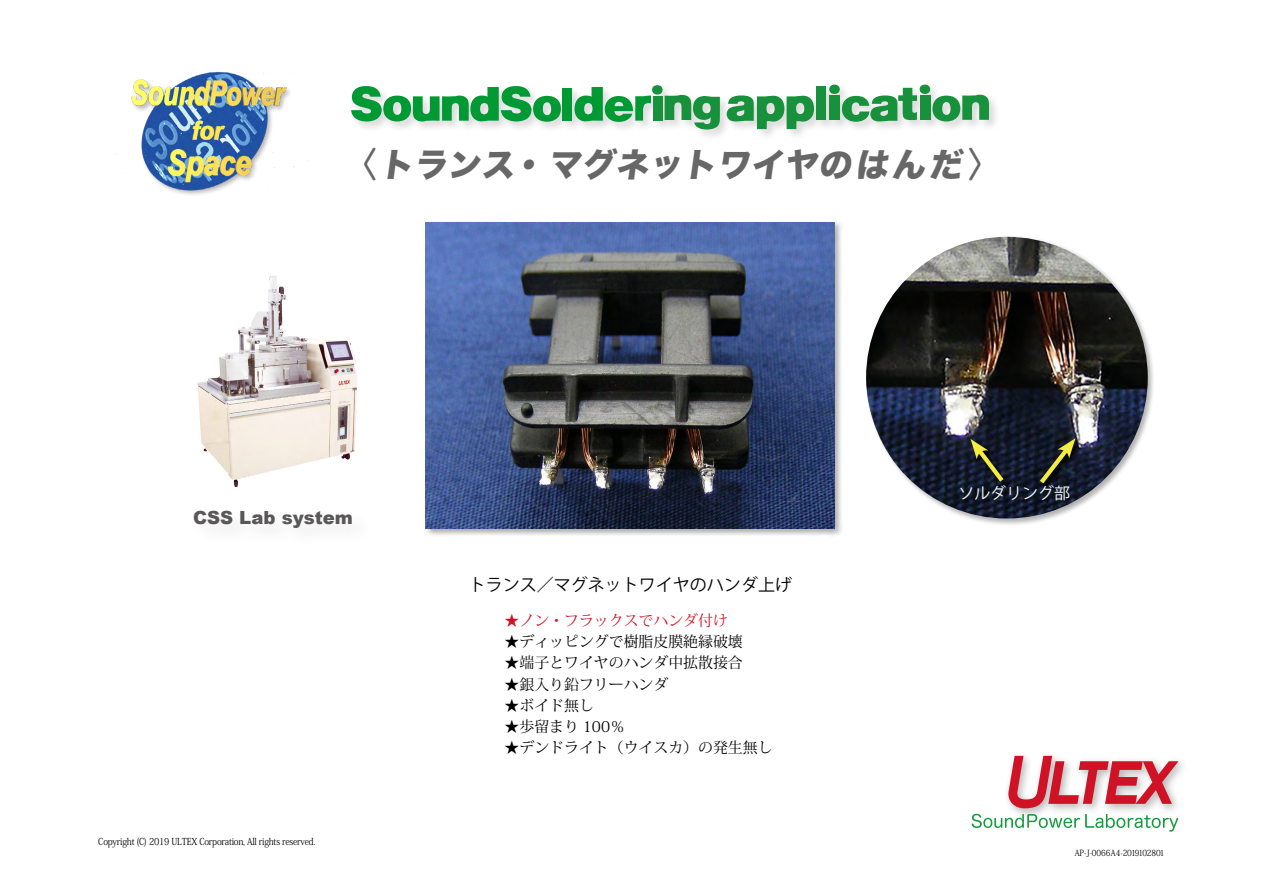
<style>
.page{position:relative;width:1263px;height:893px;background:#fff}
.page>*{position:absolute;margin:0;border:0;box-sizing:border-box;transform-origin:0 0}
.t1{font:33px "Hira Kaku Std W8";color:#666766}
.t2{font:900 18px "Arial";color:#595757}
.t3{font:16.95px "Koz Go Pr 6 N";color:#000}
.t4{font:15.9px "Koz Go Pr 6 N";color:#fff}
.t5{font:14.85px "Koz Min Std";color:#000}
.t6{font:14.85px "Koz Min Std";color:#cf1225}
.t7{font:9.6px "Koz Min Std";letter-spacing:-.025em;color:#000;scale:.9 1}
.t8{font:8.55px "Koz Min Std";letter-spacing:-.015em;color:#000;scale:.9 1}
.s1{font-family:"Hira Maru Pro N W4";font-size:34.05px}
</style>
<div class="page">
<div style="left:349px;top:82px;width:652px;height:59px;background:#000;opacity:.15"></div>
<svg style="left:351px;top:86px;width:210px;height:36px"></svg>
<div style="left:563px;top:88px;width:9px;height:33px;background:#093"></div>
<svg style="left:574px;top:87px;width:77px;height:35px"></svg>
<svg style="left:665px;top:95px;width:55px;height:34px"></svg>
<div style="left:653px;top:96px;width:9px;height:25px;background:#17913b"></div>
<div style="left:652px;top:85px;width:11px;height:10px;background:#17913b;border-radius:50%"></div>
<div style="left:816px;top:87px;width:10px;height:33px;background:#17913b"></div>
<div style="left:920px;top:96px;width:10px;height:24px;background:#17913b"></div>
<div style="left:920px;top:85px;width:10px;height:9px;background:#17913b;border-radius:50%"></div>
<div style="left:829px;top:96px;width:11px;height:24px;background:#17913b"></div>
<div style="left:829px;top:85px;width:11px;height:9px;background:#17913b;border-radius:50%"></div>
<svg style="left:842px;top:88px;width:75px;height:34px"></svg>
<svg style="left:727px;top:95px;width:87px;height:34px"></svg>
<svg style="left:932px;top:95px;width:57px;height:26px"></svg>
<svg style="left:972px;top:814px;width:206px;height:18px"></svg>
<div style="left:1003px;top:750px;width:186px;height:69px;background:#000;opacity:.3"></div>
<svg style="left:1008px;top:756px;width:170px;height:52px"></svg>
<div style="left:118px;top:70px;width:195px;height:127px;background:#000;opacity:.3"></div>
<img style="left:118px;top:71px;width:190px;height:119px">
<img style="left:198px;top:276px;width:159px;height:211px">
<div style="left:864px;top:235px;width:291px;height:291px;background:#000;opacity:.3"></div>
<img style="left:866px;top:237px;width:282px;height:281px;border-radius:141px">
<div style="left:424px;top:220px;width:419px;height:317px;background:#000;opacity:.3"></div>
<img style="left:426px;top:222px;width:409px;height:307px">
<svg style="left:1039px;top:437px;width:43px;height:54px"></svg>
<svg style="left:1036px;top:438px;width:39px;height:46px"></svg>
<svg style="left:969px;top:438px;width:41px;height:46px"></svg>
<svg style="left:970px;top:439px;width:38px;height:45px"></svg>
<div style="left:959px;top:484px;width:118px;height:24px;background:#000;opacity:.3"></div>
<h1 class="t1" style="left:343px;top:146px;width:660px"><span class="s1">〈</span>トランス・マグネットワイヤのはんだ<span class="s1">〉</span></h1>
<p class="t2" style="left:193px;top:505px;width:161px">CSS Lab system</p>
<p class="t7" style="left:98px;top:835px;width:243px">Copyright (C) 2019 ULTEX Corporation, All rights reserved.</p>
<p class="t3" style="left:469px;top:575px;width:325px">トランス／マグネットワイヤのハンダ上げ</p>
<p class="t6" style="left:505px;top:611px;width:225px">★ノン・フラックスでハンダ付け</p>
<p class="t5" style="left:505px;top:632px;width:240px">★ディッピングで樹脂皮膜絶縁破壊</p>
<p class="t5" style="left:505px;top:654px;width:240px">★端子とワイヤのハンダ中拡散接合</p>
<p class="t5" style="left:505px;top:675px;width:165px">★銀入り鉛フリーハンダ</p>
<p class="t5" style="left:505px;top:696px;width:91px">★ボイド無し</p>
<p class="t5" style="left:505px;top:717px;width:122px">★歩留まり 100％</p>
<p class="t5" style="left:505px;top:739px;width:269px">★デンドライト（ウイスカ）の発生無し</p>
<p class="t4" style="left:958px;top:484px;width:113px">ソルダリング部</p>
<p class="t8" style="left:1075px;top:847px;width:101px">AP-J-0066A4-2019102801</p>
</div>
